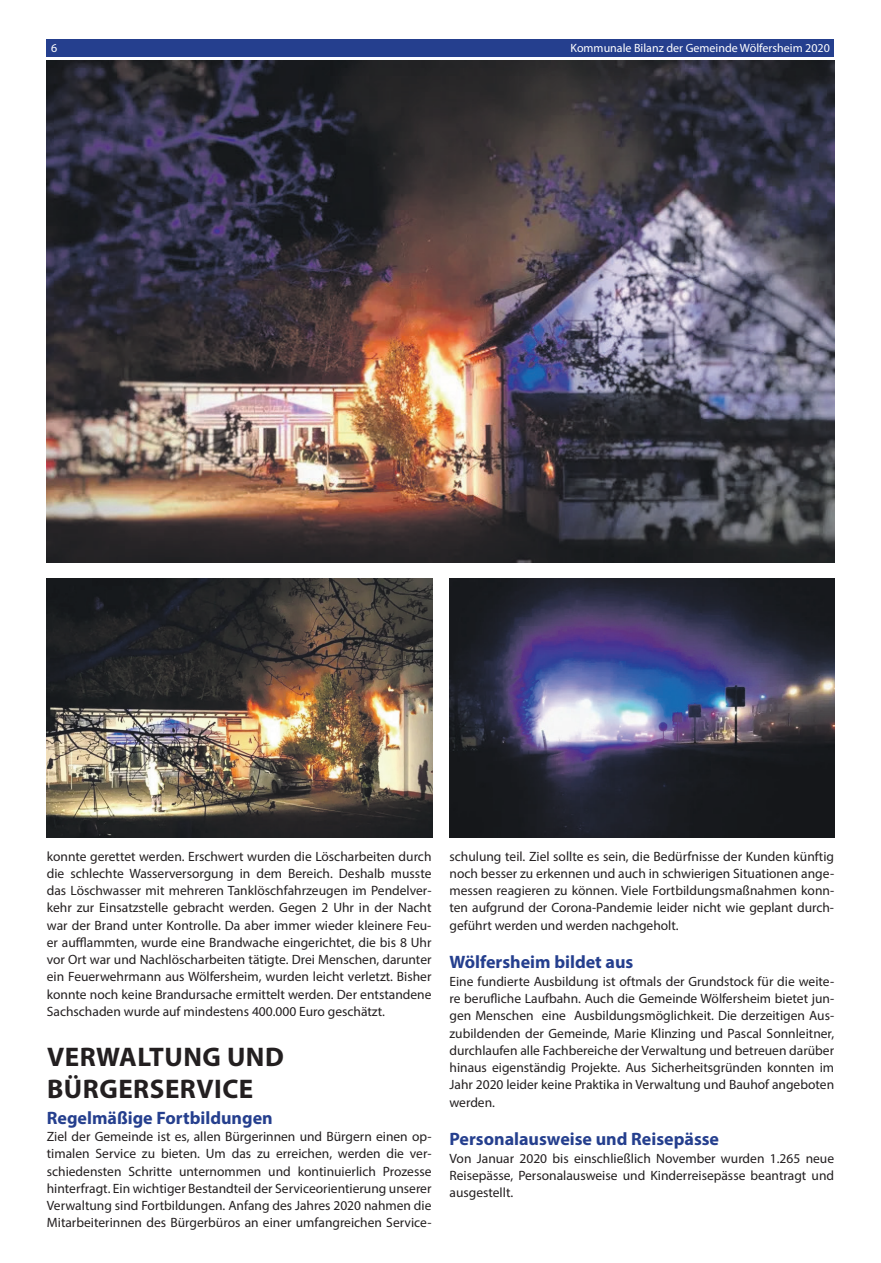
<style>
.page{position:relative;width:881px;height:1263px;background:#fff}
.page>*{position:absolute;margin:0;border:0;box-sizing:border-box;transform-origin:0 0}
.t1{font:700 27px/32.4px "Myriad Pro";letter-spacing:.02em;color:#231f20}
.t2{font:700 18px "Myriad Pro";color:#253f8e}
.t3{font:13.5px/17.2px "Myriad Pro";color:#231f20;text-align:justify}
.t4{font:12px "Myriad Pro";color:#fff}
</style>
<div class="page">
<div style="left:47px;top:39px;width:786px;height:17px;background:#253f8e"></div>
<img style="left:47px;top:61px;width:786px;height:501px">
<img style="left:47px;top:578px;width:385px;height:260px">
<img style="left:449px;top:578px;width:384px;height:260px">
<p class="t4" style="left:51px;top:41px;width:8px">6</p>
<p class="t4" style="left:570px;top:41px;width:261px">Kommunale Bilanz der Gemeinde Wölfersheim 2020</p>
<p class="t3" style="left:47px;top:847px;width:386px">konnte gerettet werden. Erschwert wurden die Löscharbeiten durch die schlechte Wasserversorgung in dem Bereich. Deshalb musste das Löschwasser mit mehreren Tanklöschfahrzeugen im Pendelver&shy;kehr zur Einsatzstelle gebracht werden. Gegen 2 Uhr in der Nacht war der Brand unter Kontrolle. Da aber immer wieder kleinere Feu&shy;er aufflammten, wurde eine Brandwache eingerichtet, die bis 8 Uhr vor Ort war und Nachlöscharbeiten tätigte. Drei Menschen, darunter ein Feuerwehrmann aus Wölfersheim, wurden leicht verletzt. Bisher konnte noch keine Brandursache ermittelt werden. Der entstandene Sachschaden wurde auf mindestens 400.000 Euro geschätzt.</p>
<h1 class="t1" style="left:47px;top:1039px;width:238px">VERWALTUNG UND<br>BÜRGERSERVICE</h1>
<h2 class="t2" style="left:47px;top:1106px;width:227px">Regelmäßige Fortbildungen</h2>
<p class="t3" style="left:47px;top:1128px;width:386px">Ziel der Gemeinde ist es, allen Bürgerinnen und Bürgern einen op&shy;timalen Service zu bieten. Um das zu erreichen, werden die ver&shy;schiedensten Schritte unternommen und kontinuierlich Prozesse hinterfragt. Ein wichtiger Bestandteil der Serviceorientierung unserer Verwaltung sind Fortbildungen. Anfang des Jahres 2020 nahmen die Mitarbeiterinnen des Bürgerbüros an einer umfangreichen Service-</p>
<p class="t3" style="left:449px;top:847px;width:386px">schulung teil. Ziel sollte es sein, die Bedürfnisse der Kunden künftig noch besser zu erkennen und auch in schwierigen Situationen ange&shy;messen reagieren zu können. Viele Fortbildungsmaßnahmen konn&shy;ten aufgrund der Corona-Pandemie leider nicht wie geplant durch&shy;geführt werden und werden nachgeholt.</p>
<h2 class="t2" style="left:449px;top:951px;width:185px">Wölfersheim bildet aus</h2>
<p class="t3" style="left:449px;top:972px;width:386px">Eine fundierte Ausbildung ist oftmals der Grundstock für die weite&shy;re berufliche Laufbahn. Auch die Gemeinde Wölfersheim bietet jun&shy;gen Menschen eine Ausbildungsmöglichkeit. Die derzeitigen Aus&shy;zubildenden der Gemeinde, Marie Klinzing und Pascal Sonnleitner, durchlaufen alle Fachbereiche der Verwaltung und betreuen darüber hinaus eigenständig Projekte. Aus Sicherheitsgründen konnten im Jahr 2020 leider keine Praktika in Verwaltung und Bauhof angeboten werden.</p>
<h2 class="t2" style="left:449px;top:1127px;width:271px">Personalausweise und Reisepässe</h2>
<p class="t3" style="left:449px;top:1149px;width:386px">Von Januar 2020 bis einschließlich November wurden 1.265 neue Reisepässe, Personalausweise und Kinderreisepässe beantragt und ausgestellt.</p>
</div>
